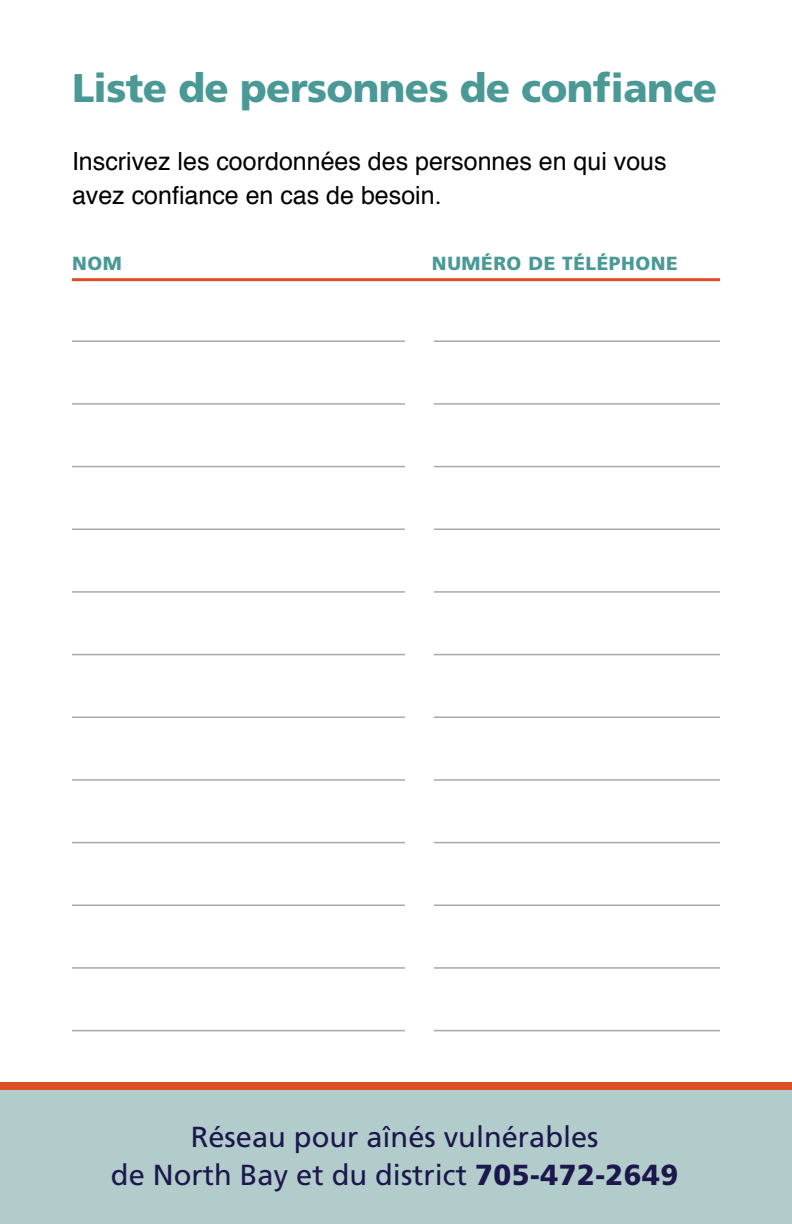
<style>
.page{position:relative;width:792px;height:1224px;background:#fff}
.page>*{position:absolute;margin:0;border:0;box-sizing:border-box;transform-origin:0 0}
.t1{font:900 40px "Frutiger";letter-spacing:-.015em;color:#4a9997}
.t2{font:29px/38px "Frutiger";color:#1d184c;text-align:center}
.t3{font:25px/34px "Helvetica";color:#000}
.t4{font:900 19px "Frutiger";letter-spacing:.03em;color:#4a9997}
.s1{font-weight:900}
</style>
<div class="page">
<div style="left:0;top:1083px;width:792px;height:141px;background:#b2cccc"></div>
<div style="left:0;top:1082px;width:792px;height:7px;background:#dc4e28"></div>
<hr style="left:72px;top:340px;width:333px;height:2px;background:#a7a9ac">
<hr style="left:434px;top:340px;width:286px;height:2px;background:#a7a9ac">
<hr style="left:72px;top:403px;width:333px;height:2px;background:#a7a9ac">
<hr style="left:434px;top:403px;width:286px;height:2px;background:#a7a9ac">
<hr style="left:72px;top:466px;width:333px;height:1px;background:#a7a9ac">
<hr style="left:434px;top:466px;width:286px;height:1px;background:#a7a9ac">
<hr style="left:72px;top:528px;width:333px;height:2px;background:#a7a9ac">
<hr style="left:434px;top:528px;width:286px;height:2px;background:#a7a9ac">
<hr style="left:72px;top:591px;width:333px;height:2px;background:#a7a9ac">
<hr style="left:434px;top:591px;width:286px;height:2px;background:#a7a9ac">
<hr style="left:72px;top:654px;width:333px;height:1px;background:#a7a9ac">
<hr style="left:434px;top:654px;width:286px;height:1px;background:#a7a9ac">
<hr style="left:72px;top:717px;width:333px;height:1px;background:#a7a9ac">
<hr style="left:434px;top:717px;width:286px;height:1px;background:#a7a9ac">
<hr style="left:72px;top:779px;width:333px;height:2px;background:#a7a9ac">
<hr style="left:434px;top:779px;width:286px;height:2px;background:#a7a9ac">
<hr style="left:72px;top:842px;width:333px;height:1px;background:#a7a9ac">
<hr style="left:434px;top:842px;width:286px;height:1px;background:#a7a9ac">
<hr style="left:72px;top:905px;width:333px;height:1px;background:#a7a9ac">
<hr style="left:434px;top:905px;width:286px;height:1px;background:#a7a9ac">
<hr style="left:72px;top:967px;width:333px;height:2px;background:#a7a9ac">
<hr style="left:434px;top:967px;width:286px;height:2px;background:#a7a9ac">
<hr style="left:72px;top:1030px;width:333px;height:1px;background:#a7a9ac">
<hr style="left:434px;top:1030px;width:286px;height:1px;background:#a7a9ac">
<hr style="left:72px;top:278px;width:648px;height:3px;background:#dc4e28">
<h1 class="t1" style="left:72px;top:63px;width:647px">Liste de personnes de confiance</h1>
<p class="t3" style="left:72px;top:145px;width:596px">Inscrivez les coordonnées des personnes en qui vous avez confiance en cas de besoin.</p>
<p class="t4" style="left:72px;top:252px;width:51px">NOM</p>
<p class="t4" style="left:432px;top:252px;width:245px">NUMÉRO DE TÉLÉPHONE</p>
<p class="t2" style="left:111px;top:1117px;width:569px">Réseau pour aînés vulnérables<br>de North Bay et du district <span class="s1">705-472-2649</span></p>
</div>
